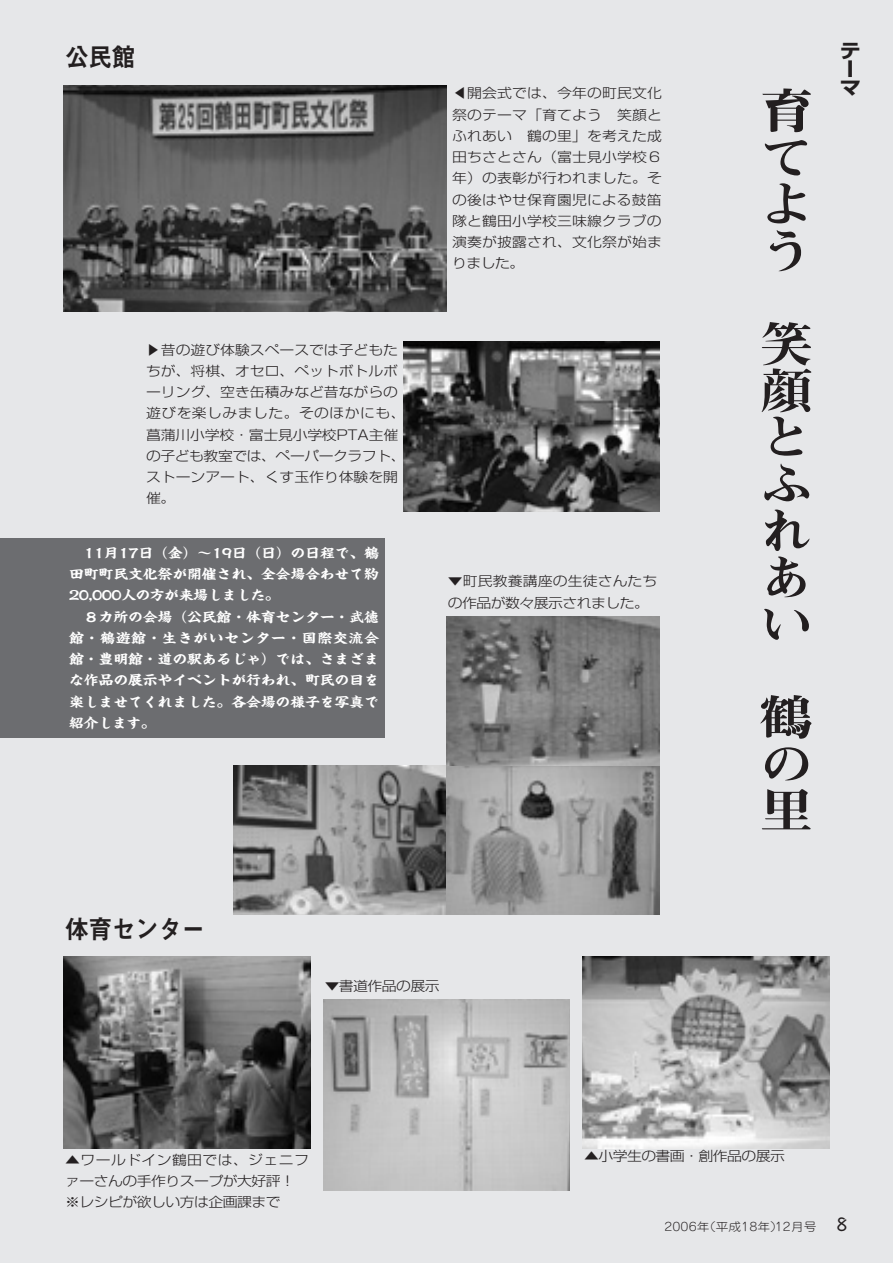
<style>
.page{position:relative;width:893px;height:1263px;background:#e6e7e9}
.page>*{position:absolute;margin:0;border:0;box-sizing:border-box;transform-origin:0 0}
.t1{font:47.85px/46.7px "Midashi Min Pro MA31";color:#231f20;text-align:justify;scale:1.11 1}
.t2{font:26.55px "Midashi Go Pro MB31";letter-spacing:-.03em;color:#231f20;scale:.9 1}
.t3{font:700 19.2px/18.3px "Shin Go Pro";color:#231f20;text-align:justify;scale:1.11 1}
.t4{font:300 13.35px/21.3px "Shin Go Pro";letter-spacing:-.005em;color:#231f20;scale:1.11 1}
.t5{font:700 13.35px/21.3px "Kaisho MCBK1 Pro De";letter-spacing:-.01em;color:#fff;text-align:justify;scale:1.11 1}
.t6{font:300 13.35px/21.3px "Shin Go Pro";letter-spacing:-.04em;color:#231f20;scale:1.11 1}
.t7{font:300 13.35px "Shin Go Pro";letter-spacing:.025em;color:#231f20;scale:1.11 1}
.t8{font:300 11.55px "Jun 101 Pro";color:#231f20;scale:1.11 1}
.s1{font-family:"BLS Gaiji X Gth";font-weight:400}
.s2{font-family:"Taka Hand Std";font-weight:500;font-size:16.95px}
</style>
<div class="page">
<div style="left:0;top:538px;width:64px;height:200px;background:#6c6d70"></div>
<div style="left:64px;top:538px;width:320px;height:200px;background:#6c6d70"></div>
<img style="left:64px;top:85px;width:382px;height:226px">
<img style="left:404px;top:341px;width:255px;height:170px">
<img style="left:234px;top:765px;width:212px;height:149px">
<svg style="left:446px;top:765px;width:213px;height:149px;background:#959595"></svg>
<img style="left:583px;top:957px;width:246px;height:191px">
<img style="left:323px;top:999px;width:247px;height:192px">
<img style="left:64px;top:957px;width:246px;height:191px">
<img style="left:446px;top:617px;width:213px;height:148px">
<h2 class="t2" style="left:65px;top:36px;width:80px">公民館</h2>
<p class="t4" style="left:146px;top:337px;width:235px"><span class="s1">蜷</span>昔の遊び体験スペースでは子どもたちが、将棋、オセロ、ペットボトルボーリング、空き缶積みなど昔ながらの遊びを楽しみました。そのほかにも、菖蒲川小学校・富士見小学校PTA主催の子ども教室では、ペーパークラフト、ストーンアート、くす玉作り体験を開催。</p>
<p class="t5" style="left:69px;top:540px;width:281px;text-indent:15px">11月17日（金）～19日（日）の日程で、鶴田町町民文化祭が開催され、全会場合わせて約20,000人の方が来場しました。</p>
<p class="t5" style="left:69px;top:604px;width:281px;text-indent:15px">８カ所の会場（公民館・体育センター・武徳館・鶴遊館・生きがいセンター・国際交流会館・豊明館・道の駅あるじゃ）では、さまざまな作品の展示やイベントが行われ、町民の目を楽しませてくれました。各会場の様子を写真で紹介します。</p>
<p class="t4" style="left:452px;top:81px;width:190px;text-align:justify"><span class="s1">蜻</span>開会式では、今年の町民文化祭のテーマ「育てよう　笑顔とふれあい　鶴の里」を考えた成田ちさとさん（富士見小学校６年）の表彰が行われました。その後はやせ保育園児による鼓笛隊と鶴田小学校三味線クラブの演奏が披露され、文化祭が始まりました。</p>
<p class="t4" style="left:448px;top:569px;width:190px">▼町民教養講座の生徒さんたちの作品が数々展示されました。</p>
<h2 class="t2" style="left:65px;top:908px;width:157px">体育センター</h2>
<p class="t6" style="left:325px;top:974px;width:105px">▼書道作品の展示</p>
<h1 class="t1" style="left:760px;top:83px;width:49px">育てよう</h1>
<h1 class="t1" style="left:760px;top:316px;width:49px">笑顔とふれあい</h1>
<h1 class="t1" style="left:760px;top:689px;width:49px">鶴の里</h1>
<h3 class="t3" style="left:840px;top:39px;width:21px">テーマ</h3>
<p class="t7" style="left:65px;top:1149px;width:221px">▲ワールドイン鶴田では、ジェニフ</p>
<p class="t6" style="left:584px;top:1144px;width:183px">▲小学生の書画・創作品の展示</p>
<p class="t6" style="left:65px;top:1168px;width:208px">ァーさんの手作りスープが大好評！※レシピが欲しい方は企画課まで</p>
<p class="t8" style="left:665px;top:1218px;width:169px">2006年（平成18年）12月号 <span class="s2">８</span></p>
</div>
